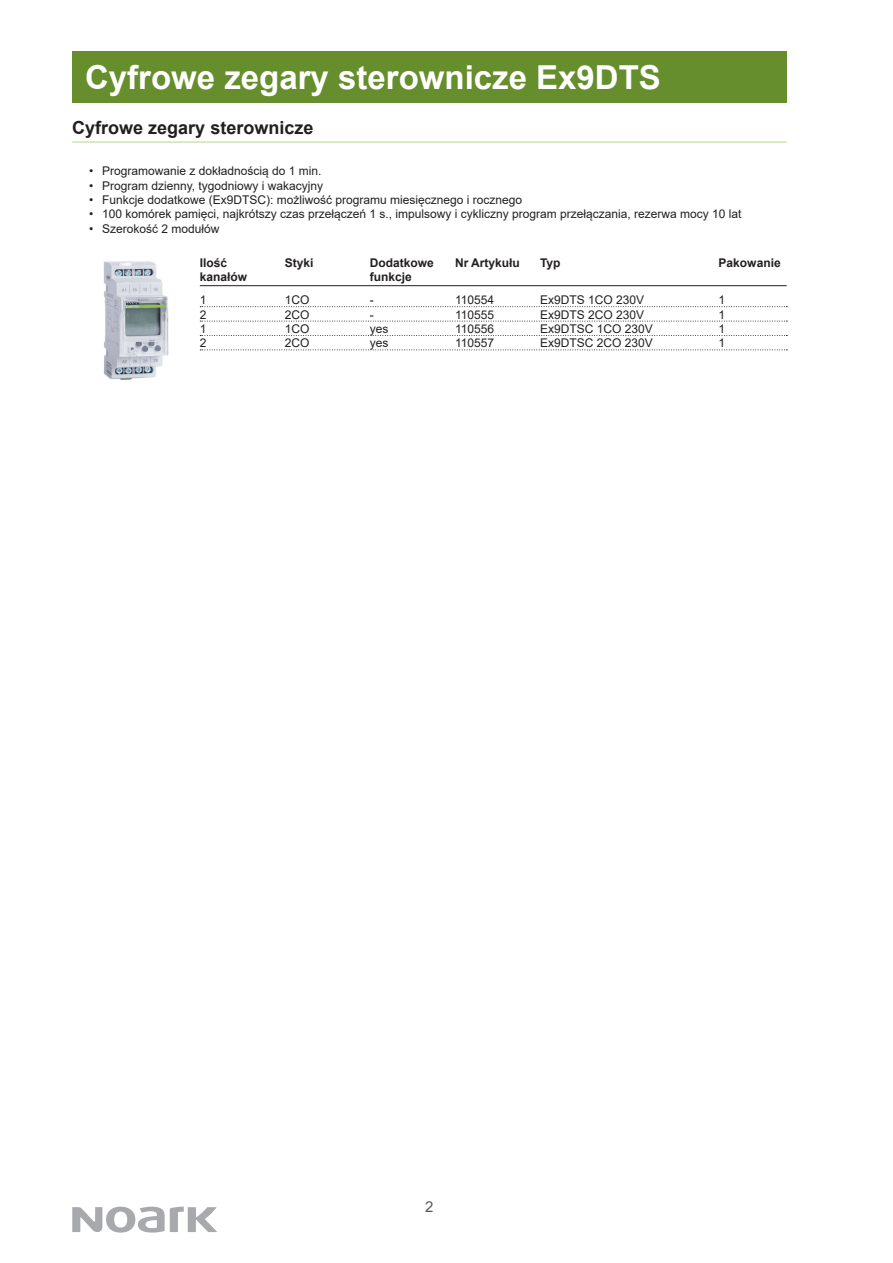
<style>
.page{position:relative;width:893px;height:1263px;background:#fff}
.page>*{position:absolute;margin:0;border:0;box-sizing:border-box;transform-origin:0 0}
.t1{font:700 33px "Arial";color:#fff}
.t2{font:700 18px "Arial";color:#231f20}
.t3{font:15px "Arial";color:#57585a}
.t4{font:12px "Arial";color:#231f20}
.t5{font:700 12px "Arial";color:#231f20}
</style>
<div class="page">
<svg style="left:72px;top:1206px;width:145px;height:26px"></svg>
<div style="left:72px;top:51px;width:715px;height:51px;background:#668e2c"></div>
<svg style="left:200px;top:306px;width:587px;height:1px"></svg>
<svg style="left:200px;top:321px;width:587px;height:1px"></svg>
<svg style="left:200px;top:335px;width:587px;height:1px"></svg>
<svg style="left:200px;top:349px;width:587px;height:1px"></svg>
<img style="left:103px;top:261px;width:66px;height:119px">
<hr style="left:200px;top:285px;width:587px;height:1px;background:#231f20">
<hr style="left:72px;top:141px;width:715px;height:2px;background:#cfe4ae">
<h1 class="t1" style="left:85px;top:54px;width:577px">Cyfrowe zegary sterownicze Ex9DTS</h1>
<h2 class="t2" style="left:72px;top:115px;width:243px">Cyfrowe zegary sterownicze</h2>
<p class="t4" style="left:89px;top:163px;width:234px">• Programowanie z dokładnością do 1 min.</p>
<p class="t4" style="left:89px;top:177px;width:235px">• Program dzienny, tygodniowy i wakacyjny</p>
<p class="t4" style="left:89px;top:192px;width:434px">• Funkcje dodatkowe (Ex9DTSC): możliwość programu miesięcznego i rocznego</p>
<p class="t4" style="left:89px;top:206px;width:654px">• 100 komórek pamięci, najkrótszy czas przełączeń 1 s., impulsowy i cykliczny program przełączania, rezerwa mocy 10 lat</p>
<p class="t4" style="left:89px;top:220px;width:132px">• Szerokość 2 modułów</p>
<p class="t5" style="left:200px;top:254px;width:29px">Ilość</p>
<p class="t5" style="left:285px;top:254px;width:30px">Styki</p>
<p class="t5" style="left:370px;top:254px;width:66px">Dodatkowe</p>
<p class="t5" style="left:455px;top:254px;width:66px">Nr Artykułu</p>
<p class="t5" style="left:540px;top:254px;width:22px">Typ</p>
<p class="t5" style="left:719px;top:254px;width:64px">Pakowanie</p>
<p class="t5" style="left:200px;top:268px;width:49px">kanałów</p>
<p class="t5" style="left:370px;top:268px;width:44px">funkcje</p>
<p class="t4" style="left:200px;top:292px;width:8px">1</p>
<p class="t4" style="left:285px;top:292px;width:26px">1CO</p>
<p class="t4" style="left:370px;top:292px;width:5px">-</p>
<p class="t4" style="left:455px;top:292px;width:41px">110554</p>
<p class="t4" style="left:540px;top:292px;width:106px">Ex9DTS 1CO 230V</p>
<p class="t4" style="left:719px;top:292px;width:8px">1</p>
<p class="t4" style="left:200px;top:306px;width:8px">2</p>
<p class="t4" style="left:285px;top:306px;width:26px">2CO</p>
<p class="t4" style="left:370px;top:306px;width:5px">-</p>
<p class="t4" style="left:455px;top:306px;width:41px">110555</p>
<p class="t4" style="left:540px;top:306px;width:106px">Ex9DTS 2CO 230V</p>
<p class="t4" style="left:719px;top:306px;width:8px">1</p>
<p class="t4" style="left:200px;top:320px;width:8px">1</p>
<p class="t4" style="left:285px;top:320px;width:26px">1CO</p>
<p class="t4" style="left:370px;top:320px;width:20px">yes</p>
<p class="t4" style="left:455px;top:320px;width:41px">110556</p>
<p class="t4" style="left:540px;top:320px;width:114px">Ex9DTSC 1CO 230V</p>
<p class="t4" style="left:719px;top:320px;width:8px">1</p>
<p class="t4" style="left:200px;top:335px;width:8px">2</p>
<p class="t4" style="left:285px;top:335px;width:26px">2CO</p>
<p class="t4" style="left:370px;top:335px;width:20px">yes</p>
<p class="t4" style="left:455px;top:335px;width:41px">110557</p>
<p class="t4" style="left:540px;top:335px;width:114px">Ex9DTSC 2CO 230V</p>
<p class="t4" style="left:719px;top:335px;width:8px">1</p>
<p class="t3" style="left:425px;top:1197px;width:10px">2</p>
</div>
